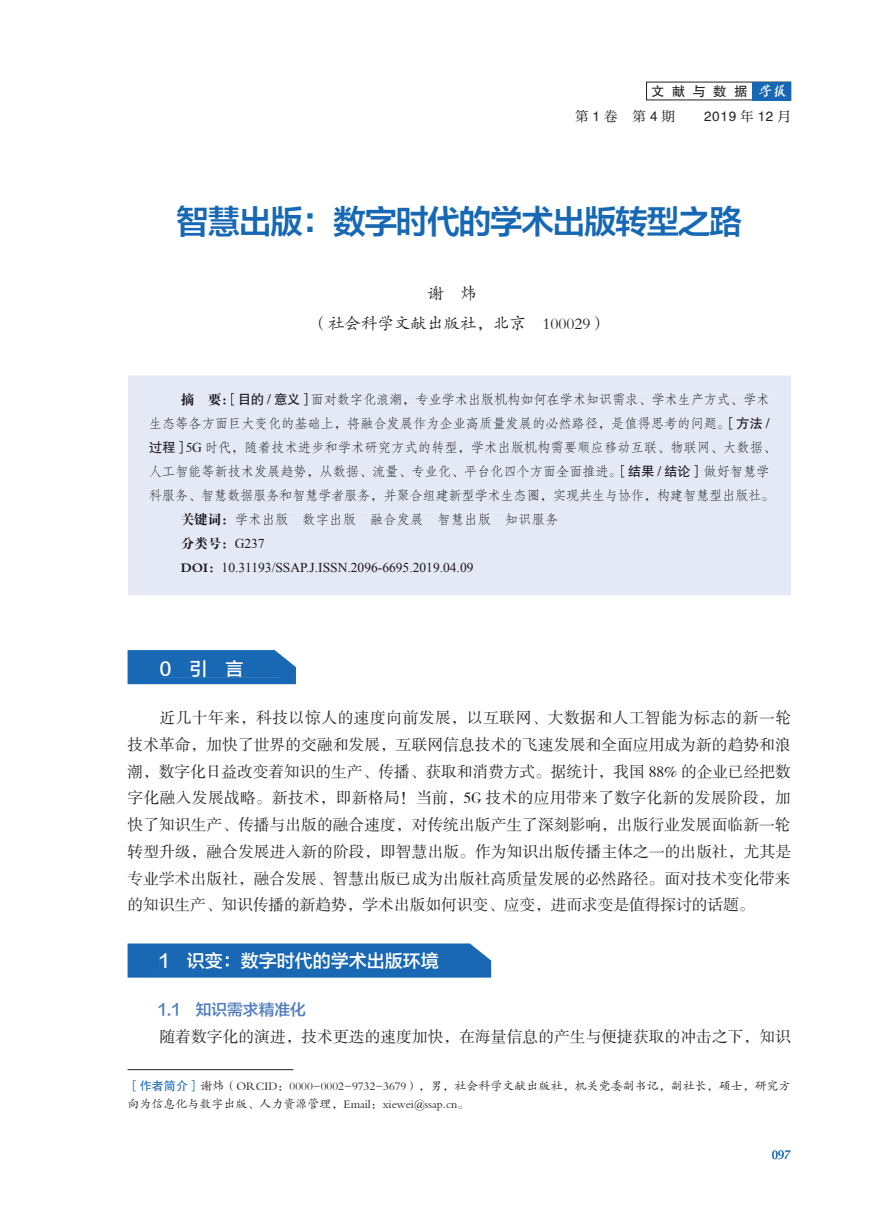
<style>
.page{position:relative;width:893px;height:1212px;background:#fff}
.page>*{position:absolute;margin:0;border:0;box-sizing:border-box;transform-origin:0 0}
.t1{font:33px "FZLTZCHK GBK1 0";letter-spacing:-.05em;color:#1768b4}
.t2{font:18px "FZLTZHK GBK1 0";color:#fff}
.t3{font:16.5px/29.4px "FZKTK GBK1 0";color:#231f20}
.t4{font:15.75px/26.7px "FZSSK GBK1 0";color:#231f20;text-align:justify}
.t5{font:15.75px "FZLTZHK GBK1 0";color:#4e7cbf}
.t6{font:13.5px "FZFSK GBK1 0";letter-spacing:-.025em;color:#1c181e}
.t7{font:13.5px "Times New Roman";color:#1c181e}
.t8{font:13.5px "FZFSK GBK1 0";color:#1c181e}
.t9{font:13.5px "FZHTK GBK1 0";letter-spacing:.295em;color:#231f20}
.t10{font:13.5px "FZDBSK GBK1 0";color:#1c181e}
.t11{font:13.5px "FZXIYSK GBK1 0";color:#231f20}
.t12{font:12.75px "Cochin";color:#1768b4}
.t13{font:12px/18px "FZKTK GBK1 0";color:#231f20}
.s1{font-family:"Cai Yun Han Mao Bi Xing jian";color:#fff}
.s2{font-family:"FZHTK GBK1 0"}
.s3{font-family:"FZXIYSK GBK1 0"}
.s4{font-family:"FZDBSK GBK1 0"}
.s5{font-family:"FZSSK GBK1 0"}
.s6{font-family:"Times New Roman"}
.s7{font-family:"FZHTK GBK1 0";color:#1768b4}
</style>
<div class="page">
<hr style="left:128px;top:1069px;width:165px;height:1px;background:#231f20">
<svg style="left:128px;top:650px;width:168px;height:34px;background:#2470b8"></svg>
<div style="left:160px;top:660px;width:120px;height:17px;background:#1868b4"></div>
<svg style="left:128px;top:943px;width:363px;height:34px;background:#236fb7"></svg>
<div style="left:160px;top:952px;width:315px;height:17px;background:#1868b4"></div>
<div style="left:128px;top:376px;width:663px;height:219px;background:#e4e9f5"></div>
<div style="left:181px;top:393px;width:45px;height:13px;background:#e4e9f5"></div>
<div style="left:231px;top:393px;width:75px;height:12px;background:#e4e9f5"></div>
<div style="left:306px;top:393px;width:463px;height:13px;background:#e4e9f5"></div>
<div style="left:150px;top:417px;width:572px;height:13px;background:#e4e9f5"></div>
<div style="left:729px;top:417px;width:41px;height:12px;background:#e4e9f5"></div>
<div style="left:150px;top:441px;width:33px;height:12px;background:#e4e9f5"></div>
<div style="left:186px;top:442px;width:16px;height:10px;background:#e4e9f5"></div>
<div style="left:207px;top:441px;width:561px;height:13px;background:#e4e9f5"></div>
<div style="left:150px;top:465px;width:464px;height:13px;background:#e4e9f5"></div>
<div style="left:621px;top:465px;width:77px;height:12px;background:#e4e9f5"></div>
<div style="left:704px;top:465px;width:64px;height:13px;background:#e4e9f5"></div>
<div style="left:150px;top:489px;width:616px;height:13px;background:#e4e9f5"></div>
<div style="left:181px;top:513px;width:45px;height:12px;background:#e4e9f5"></div>
<div style="left:236px;top:513px;width:322px;height:13px;background:#e4e9f5"></div>
<div style="left:181px;top:537px;width:45px;height:12px;background:#e4e9f5"></div>
<div style="left:235px;top:538px;width:29px;height:10px;background:#e4e9f5"></div>
<div style="left:181px;top:563px;width:32px;height:9px;background:#e4e9f5"></div>
<div style="left:223px;top:562px;width:250px;height:10px;background:#e4e9f5"></div>
<div style="left:753px;top:82px;width:38px;height:18px;background:#1768b4"></div>
<p class="t9" style="left:651px;top:84px;width:137px">文献与数据 <span class="s1">学报</span></p>
<p class="t11" style="left:575px;top:108px;width:102px">第<span class="s2">1</span>卷 第<span class="s2">4</span>期</p>
<p class="t9" style="left:704px;top:109px;width:88px">2019 <span class="s3">年</span> 12 <span class="s3">月</span></p>
<h1 class="t1" style="left:176px;top:204px;width:567px">智慧出版：数字时代的学术出版转型之路</h1>
<p class="t3" style="left:311px;top:279px;width:297px;text-indent:116px">谢 炜<br>（社会科学文献出版社，北京 100029）</p>
<p class="t6" style="left:181px;top:392px;width:590px"><span class="s4">摘 要：</span><span class="s2">［目的 / 意义］</span>面对数字化浪潮<span class="s5">，</span>专业学术出版机构如何在学术知识需求<span class="s5">、</span>学术生产方式<span class="s5">、</span>学术</p>
<p class="t6" style="left:149px;top:416px;width:622px">生态等各方面巨大变化的基础上<span class="s5">，</span>将融合发展作为企业高质量发展的必然路径<span class="s5">，</span>是值得思考的问题<span class="s5">。</span><span class="s2">［方法 /</span></p>
<p class="t6" style="left:149px;top:440px;width:629px"><span class="s2">过程］</span><span class="s6">5G</span> 时代<span class="s5">，</span>随着技术进步和学术研究方式的转型<span class="s5">，</span>学术出版机构需要顺应移动互联<span class="s5">、</span>物联网<span class="s5">、</span>大数据<span class="s5">、</span></p>
<p class="t6" style="left:149px;top:464px;width:622px">人工智能等新技术发展趋势<span class="s5">，</span>从数据<span class="s5">、</span>流量<span class="s5">、</span>专业化<span class="s5">、</span>平台化四个方面全面推进<span class="s5">。</span><span class="s2">［结果 / 结论］</span>做好智慧学</p>
<p class="t6" style="left:149px;top:488px;width:627px">科服务<span class="s5">、</span>智慧数据服务和智慧学者服务<span class="s5">，</span>并聚合组建新型学术生态圈<span class="s5">，</span>实现共生与协作<span class="s5">，</span>构建智慧型出版社<span class="s5">。</span></p>
<p class="t8" style="left:181px;top:512px;width:380px"><span class="s4">关键词：</span>学术出版 数字出版 融合发展 智慧出版 知识服务</p>
<p class="t10" style="left:181px;top:536px;width:85px">分类号：<span class="s6">G237</span></p>
<p class="t7" style="left:181px;top:558px;width:294px"><span class="s4">DOI：</span>10.31193/SSAP.J.ISSN.2096-6695.2019.04.09</p>
<p class="t2" style="left:159px;top:659px;width:86px">0 引 言</p>
<p class="t4" style="left:128px;top:705px;width:665px;text-indent:32px">近几十年来，科技以惊人的速度向前发展，以互联网、大数据和人工智能为标志的新一轮技术革命，加快了世界的交融和发展，互联网信息技术的飞速发展和全面应用成为新的趋势和浪潮，数字化日益改变着知识的生产、传播、获取和消费方式。据统计，我国 88% 的企业已经把数字化融入发展战略。新技术，即新格局！当前，5G 技术的应用带来了数字化新的发展阶段，加快了知识生产、传播与出版的融合速度，对传统出版产生了深刻影响，出版行业发展面临新一轮转型升级，融合发展进入新的阶段，即智慧出版。作为知识出版传播主体之一的出版社，尤其是专业学术出版社，融合发展、智慧出版已成为出版社高质量发展的必然路径。面对技术变化带来的知识生产、知识传播的新趋势，学术出版如何识变、应变，进而求变是值得探讨的话题。</p>
<p class="t2" style="left:159px;top:950px;width:281px">1 识变：数字时代的学术出版环境</p>
<p class="t5" style="left:158px;top:1001px;width:149px">1.1 知识需求精准化</p>
<p class="t4" style="left:159px;top:1024px;width:633px">随着数字化的演进，技术更迭的速度加快，在海量信息的产生与便捷获取的冲击之下，知识</p>
<p class="t13" style="left:128px;top:1077px;width:665px"><span class="s7">［作者简介］</span>谢炜（ORCID：0000-0002-9732-3679），男，社会科学文献出版社，机关党委副书记，副社长，硕士，研究方向为信息化与数字出版、人力资源管理，Email：xiewei@ssap.cn。</p>
<p class="t12" style="left:772px;top:1147px;width:21px">097</p>
</div>
